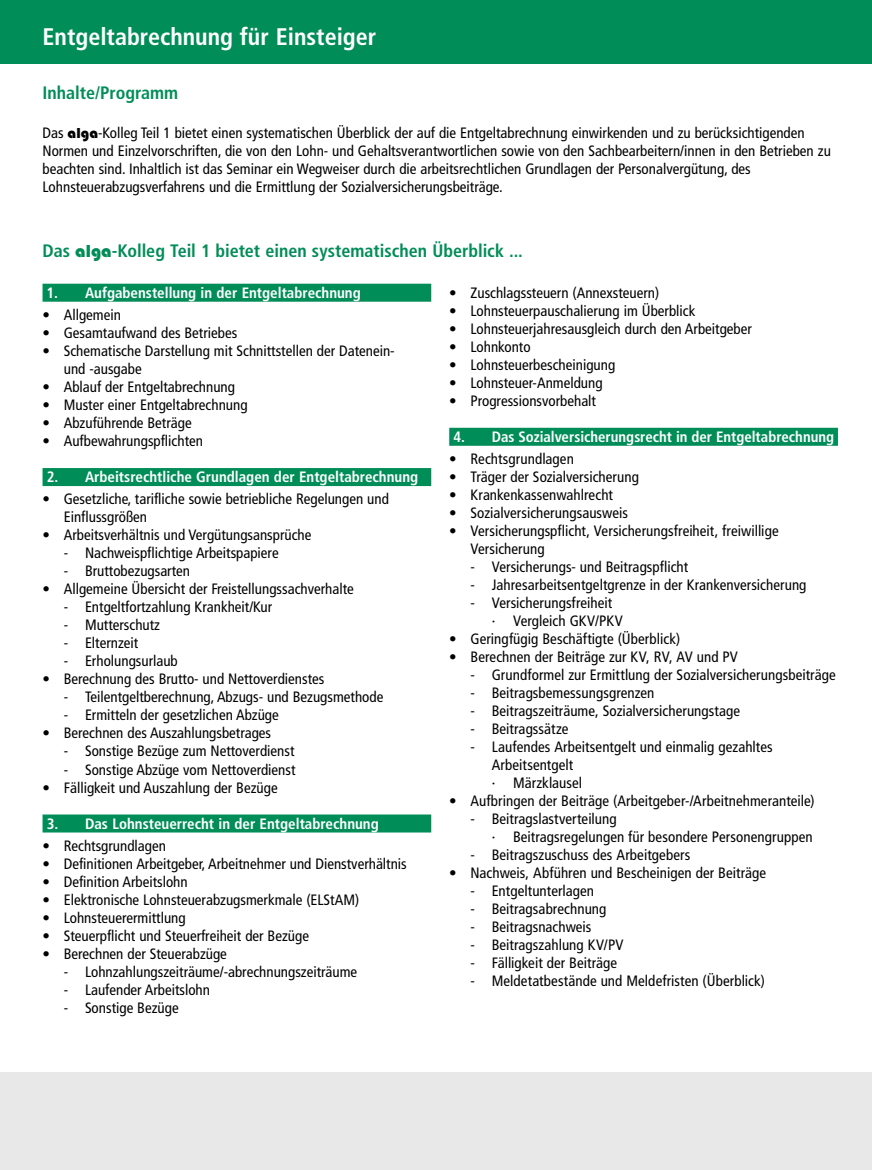
<style>
.page{position:relative;width:872px;height:1170px;background:#fff}
.page>*{position:absolute;margin:0;border:0;box-sizing:border-box;transform-origin:0 0}
.t1{font:700 condensed 24px "Frutiger LT";color:#fff}
.t2{font:700 condensed 18px "Frutiger LT";color:#008d58}
.t3{font:condensed 15px/18px "Frutiger LT";color:#000}
.t4{font:700 condensed 15px "Frutiger LT";color:#fff}
.s1{font-family:"Blippo Black LT";font-stretch:normal}
.s2{font-family:"Blippo Black LT";font-weight:400;font-stretch:normal}
</style>
<div class="page">
<div style="left:0;top:1071px;width:872px;height:98px;background:#e8e8e8"></div>
<div style="left:0;top:0;width:872px;height:64px;background:#008d58"></div>
<div style="left:43px;top:284px;width:388px;height:18px;background:#008d58"></div>
<div style="left:43px;top:468px;width:388px;height:18px;background:#008d58"></div>
<div style="left:43px;top:814px;width:388px;height:18px;background:#008d58"></div>
<div style="left:449px;top:428px;width:389px;height:18px;background:#008d58"></div>
<h1 class="t1" style="left:43px;top:23px;width:335px">Entgeltabrechnung für Einsteiger</h1>
<p class="t2" style="left:43px;top:82px;width:137px">Inhalte/Programm</p>
<p class="t3" style="left:43px;top:124px;width:790px">Das <span class="s1">alga</span>-Kolleg Teil 1 bietet einen systematischen Überblick der auf die Entgeltabrechnung einwirkenden und zu berücksichtigenden Normen und Einzelvorschriften, die von den Lohn- und Gehaltsverantwortlichen sowie von den Sachbearbeitern/innen in den Betrieben zu beachten sind. Inhaltlich ist das Seminar ein Wegweiser durch die arbeitsrechtlichen Grundlagen der Personalvergütung, des Lohnsteuerabzugsverfahrens und die Ermittlung der Sozialversicherungsbeiträge.</p>
<p class="t2" style="left:43px;top:240px;width:482px">Das <span class="s2">alga</span>-Kolleg Teil 1 bietet einen systematischen Überblick ...</p>
<p class="t4" style="left:46px;top:283px;width:316px">1. Aufgabenstellung in der Entgeltabrechnung</p>
<p class="t3" style="left:43px;top:306px;width:80px">• Allgemein</p>
<p class="t3" style="left:43px;top:324px;width:196px">• Gesamtaufwand des Betriebes</p>
<p class="t3" style="left:64px;top:342px;width:332px;text-indent:-21px">• Schematische Darstellung mit Schnittstellen der Datenein&shy;und -ausgabe</p>
<p class="t3" style="left:43px;top:378px;width:194px">• Ablauf der Entgeltabrechnung</p>
<p class="t3" style="left:43px;top:396px;width:206px">• Muster einer Entgeltabrechnung</p>
<p class="t3" style="left:43px;top:414px;width:151px">• Abzuführende Beträge</p>
<p class="t3" style="left:43px;top:432px;width:162px">• Aufbewahrungspflichten</p>
<p class="t4" style="left:47px;top:468px;width:373px">2. Arbeitsrechtliche Grundlagen der Entgeltabrechnung</p>
<p class="t3" style="left:64px;top:490px;width:326px;text-indent:-21px">• Gesetzliche, tarifliche sowie betriebliche Regelungen und<br>Einflussgrößen</p>
<p class="t3" style="left:43px;top:526px;width:270px">• Arbeitsverhältnis und Vergütungsansprüche</p>
<p class="t3" style="left:64px;top:544px;width:216px">- Nachweispflichtige Arbeitspapiere</p>
<p class="t3" style="left:64px;top:562px;width:128px">- Bruttobezugsarten</p>
<p class="t3" style="left:43px;top:580px;width:313px">• Allgemeine Übersicht der Freistellungssachverhalte</p>
<p class="t3" style="left:64px;top:598px;width:210px">- Entgeltfortzahlung Krankheit/Kur</p>
<p class="t3" style="left:64px;top:616px;width:98px">- Mutterschutz</p>
<p class="t3" style="left:64px;top:634px;width:76px">- Elternzeit</p>
<p class="t3" style="left:64px;top:652px;width:116px">- Erholungsurlaub</p>
<p class="t3" style="left:42px;top:670px;width:283px">• Berechnung des Brutto- und Nettoverdienstes</p>
<p class="t3" style="left:64px;top:688px;width:321px">- Teilentgeltberechnung, Abzugs- und Bezugsmethode</p>
<p class="t3" style="left:64px;top:706px;width:217px">- Ermitteln der gesetzlichen Abzüge</p>
<p class="t3" style="left:42px;top:724px;width:230px">• Berechnen des Auszahlungsbetrages</p>
<p class="t3" style="left:64px;top:742px;width:232px">- Sonstige Bezüge zum Nettoverdienst</p>
<p class="t3" style="left:64px;top:760px;width:233px">- Sonstige Abzüge vom Nettoverdienst</p>
<p class="t3" style="left:42px;top:778px;width:237px">• Fälligkeit und Auszahlung der Bezüge</p>
<p class="t4" style="left:47px;top:814px;width:333px">3. Das Lohnsteuerrecht in der Entgeltabrechnung</p>
<p class="t3" style="left:42px;top:836px;width:125px">• Rechtsgrundlagen</p>
<p class="t3" style="left:42px;top:854px;width:366px">• Definitionen Arbeitgeber, Arbeitnehmer und Dienstverhältnis</p>
<p class="t3" style="left:42px;top:872px;width:147px">• Definition Arbeitslohn</p>
<p class="t3" style="left:42px;top:890px;width:318px">• Elektronische Lohnsteuerabzugsmerkmale (ELStAM)</p>
<p class="t3" style="left:42px;top:908px;width:145px">• Lohnsteuerermittlung</p>
<p class="t3" style="left:42px;top:926px;width:268px">• Steuerpflicht und Steuerfreiheit der Bezüge</p>
<p class="t3" style="left:42px;top:944px;width:186px">• Berechnen der Steuerabzüge</p>
<p class="t3" style="left:64px;top:962px;width:295px">- Lohnzahlungszeiträume/-abrechnungszeiträume</p>
<p class="t3" style="left:64px;top:980px;width:148px">- Laufender Arbeitslohn</p>
<p class="t3" style="left:64px;top:998px;width:116px">- Sonstige Bezüge</p>
<p class="t3" style="left:449px;top:283px;width:211px">• Zuschlagssteuern (Annexsteuern)</p>
<p class="t3" style="left:449px;top:301px;width:248px">• Lohnsteuerpauschalierung im Überblick</p>
<p class="t3" style="left:449px;top:319px;width:304px">• Lohnsteuerjahresausgleich durch den Arbeitgeber</p>
<p class="t3" style="left:449px;top:337px;width:83px">• Lohnkonto</p>
<p class="t3" style="left:449px;top:355px;width:167px">• Lohnsteuerbescheinigung</p>
<p class="t3" style="left:449px;top:373px;width:155px">• Lohnsteuer-Anmeldung</p>
<p class="t3" style="left:449px;top:391px;width:148px">• Progressionsvorbehalt</p>
<p class="t4" style="left:453px;top:427px;width:382px">4. Das Sozialversicherungsrecht in der Entgeltabrechnung</p>
<p class="t3" style="left:449px;top:450px;width:126px">• Rechtsgrundlagen</p>
<p class="t3" style="left:449px;top:468px;width:191px">• Träger der Sozialversicherung</p>
<p class="t3" style="left:449px;top:486px;width:165px">• Krankenkassenwahlrecht</p>
<p class="t3" style="left:449px;top:504px;width:180px">• Sozialversicherungsausweis</p>
<p class="t3" style="left:470px;top:522px;width:310px;text-indent:-21px">• Versicherungspflicht, Versicherungsfreiheit, freiwillige<br>Versicherung</p>
<p class="t3" style="left:470px;top:558px;width:219px">- Versicherungs- und Beitragspflicht</p>
<p class="t3" style="left:470px;top:576px;width:337px">- Jahresarbeitsentgeltgrenze in der Krankenversicherung</p>
<p class="t3" style="left:492px;top:594px;width:133px;text-indent:-21px">- Versicherungsfreiheit<br>· Vergleich GKV/PKV</p>
<p class="t3" style="left:449px;top:630px;width:232px">• Geringfügig Beschäftigte (Überblick)</p>
<p class="t3" style="left:449px;top:648px;width:290px">• Berechnen der Beiträge zur KV, RV, AV und PV</p>
<p class="t3" style="left:470px;top:666px;width:367px">- Grundformel zur Ermittlung der Sozialversicherungsbeiträge</p>
<p class="t3" style="left:470px;top:684px;width:185px">- Beitragsbemessungsgrenzen</p>
<p class="t3" style="left:470px;top:702px;width:271px">- Beitragszeiträume, Sozialversicherungstage</p>
<p class="t3" style="left:470px;top:720px;width:99px">- Beitragssätze</p>
<p class="t3" style="left:492px;top:738px;width:282px;text-indent:-21px">- Laufendes Arbeitsentgelt und einmalig gezahltes<br>Arbeitsentgelt<br>· Märzklausel</p>
<p class="t3" style="left:449px;top:792px;width:367px">• Aufbringen der Beiträge (Arbeitgeber-/Arbeitnehmeranteile)</p>
<p class="t3" style="left:492px;top:810px;width:322px;text-indent:-21px">- Beitragslastverteilung<br>· Beitragsregelungen für besondere Personengruppen</p>
<p class="t3" style="left:470px;top:846px;width:221px">- Beitragszuschuss des Arbeitgebers</p>
<p class="t3" style="left:449px;top:864px;width:318px">• Nachweis, Abführen und Bescheinigen der Beiträge</p>
<p class="t3" style="left:470px;top:882px;width:125px">- Entgeltunterlagen</p>
<p class="t3" style="left:470px;top:900px;width:137px">- Beitragsabrechnung</p>
<p class="t3" style="left:470px;top:918px;width:122px">- Beitragsnachweis</p>
<p class="t3" style="left:470px;top:936px;width:155px">- Beitragszahlung KV/PV</p>
<p class="t3" style="left:470px;top:954px;width:148px">- Fälligkeit der Beiträge</p>
<p class="t3" style="left:470px;top:972px;width:296px">- Meldetatbestände und Meldefristen (Überblick)</p>
</div>
